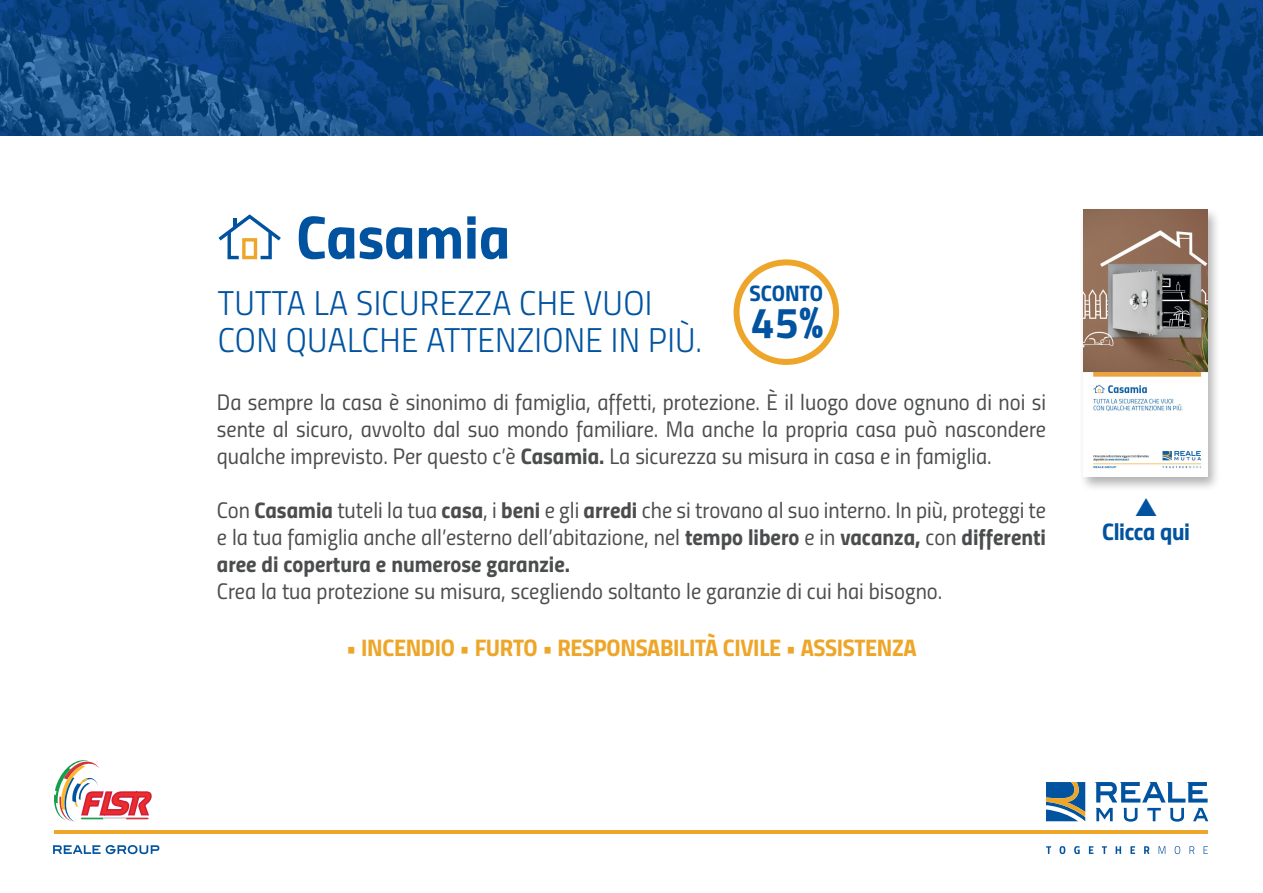
<style>
.page{position:relative;width:1263px;height:893px;background:#fff}
.page>*{position:absolute;margin:0;border:0;box-sizing:border-box;transform-origin:0 0}
.t1{font:61.35px "Titillium Bold Upright";color:#0153a0}
.t2{font:43.5px "Titillium Bold Upright";color:#0153a0}
.t3{font:34.35px/36.8px "Titillium Light Upright";letter-spacing:.01em;color:#0153a0}
.t4{font:24px "Titillium Bold Upright";letter-spacing:-.015em;color:#eda629}
.t5{font:24px "Titillium Bold Upright";letter-spacing:-.015em;color:#0153a0}
.t6{font:22.5px/27px "Titillium Regular Upright";color:#4b4c4d;text-align:justify}
.t7{font:22.5px "Titillium Bold Upright";color:#4b4c4d}
.t8{font:22.5px "Titillium Bold Upright";color:#0153a0}
.s1{font-family:"Titillium Bold Upright"}
</style>
<div class="page">
<svg style="left:218px;top:214px;width:63px;height:45px"></svg>
<div style="left:733px;top:259px;width:106px;height:106px;border:6px solid #eda629;border-radius:50%"></div>
<hr style="left:54px;top:831px;width:1154px;height:3px;background:#eda629">
<svg style="left:1046px;top:782px;width:39px;height:39px;background:#507993"></svg>
<svg style="left:1095px;top:782px;width:112px;height:20px"></svg>
<svg style="left:1096px;top:808px;width:17px;height:13px"></svg>
<svg style="left:1123px;top:808px;width:14px;height:14px"></svg>
<svg style="left:1147px;top:808px;width:14px;height:13px"></svg>
<svg style="left:1170px;top:808px;width:14px;height:14px"></svg>
<svg style="left:1193px;top:808px;width:15px;height:13px"></svg>
<svg style="left:53px;top:845px;width:106px;height:9px"></svg>
<svg style="left:1046px;top:846px;width:162px;height:8px"></svg>
<svg style="left:54px;top:760px;width:97px;height:62px"></svg>
<img style="left:0;top:0;width:1263px;height:135px">
<div style="left:1078px;top:206px;width:143px;height:286px;background:#000001;opacity:.3"></div>
<img style="left:1083px;top:209px;width:125px;height:268px">
<h1 class="t1" style="left:296px;top:189px;width:215px">Casamia</h1>
<h3 class="t3" style="left:218px;top:283px;width:486px">TUTTA LA SICUREZZA CHE VUOI<br>CON QUALCHE ATTENZIONE IN PIÙ.</h3>
<p class="t6" style="left:217px;top:387px;width:831px">Da sempre la casa è sinonimo di famiglia, affetti, protezione. È il luogo dove ognuno di noi si sente al sicuro, avvolto dal suo mondo familiare. Ma anche la propria casa può nascondere qualche imprevisto. Per questo c’è <span class="s1">Casamia.</span> La sicurezza su misura in casa e in famiglia.</p>
<p class="t6" style="left:217px;top:495px;width:831px">Con <span class="s1">Casamia</span> tuteli la tua <span class="s1">casa</span>, i <span class="s1">beni</span> e gli <span class="s1">arredi</span> che si trovano al suo interno. In più, proteggi te e la tua famiglia anche all’esterno dell’abitazione, nel <span class="s1">tempo libero</span> e in <span class="s1">vacanza,</span> con <span class="s1">differenti</span></p>
<p class="t7" style="left:217px;top:546px;width:355px">aree di copertura e numerose garanzie.</p>
<p class="t6" style="left:217px;top:576px;width:727px">Crea la tua protezione su misura, scegliendo soltanto le garanzie di cui hai bisogno.</p>
<p class="t4" style="left:346px;top:628px;width:572px">• INCENDIO • FURTO • RESPONSABILITÀ CIVILE • ASSISTENZA</p>
<p class="t8" style="left:749px;top:276px;width:75px">SCONTO</p>
<h2 class="t2" style="left:750px;top:289px;width:75px">45%</h2>
<p class="t5" style="left:1102px;top:513px;width:89px">Clicca qui</p>
</div>
